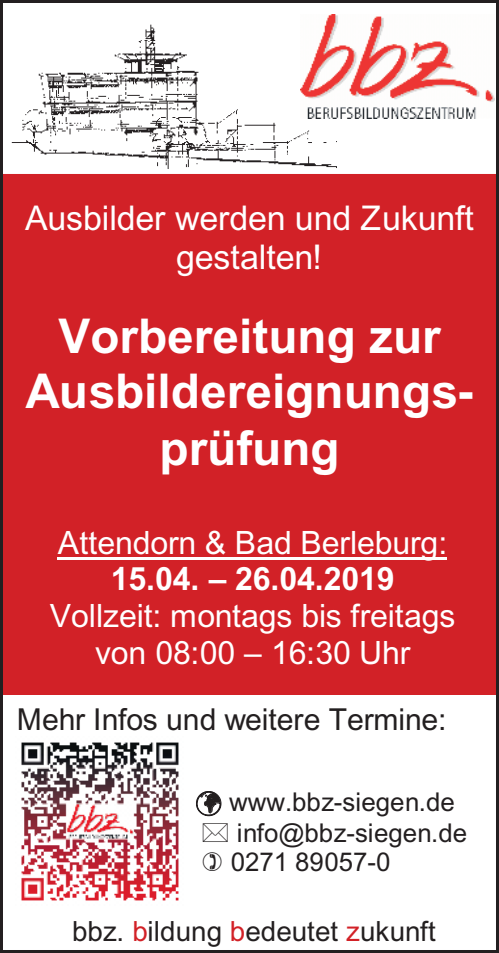
<style>
.page{position:relative;width:499px;height:953px;background:#fff}
.page>*{position:absolute;margin:0;border:0;box-sizing:border-box;transform-origin:0 0}
.t1{font:700 48px/56px "Arial";color:#fff;text-align:center}
.t2{font:34px/39.2px "Arial";letter-spacing:-.005em;color:#fff;text-align:center}
.t3{font:32px/36.8px "Arial";letter-spacing:-.005em;color:#fff;text-align:center}
.t4{font:30.4px "Arial";color:#231f20}
.t5{font:28px "Arial";color:#231f20}
.t6{font:26px/30px "Arial";color:#231f20}
.s1{font-weight:700}
.s2{font-family:"Arial Bold MT OV XRXWJA"}
.s3{font-family:"Arial MT OV BSXWJA"}
.s4{color:#d22127}
</style>
<div class="page">
<img style="left:11px;top:24px;width:325px;height:145px">
<div style="left:0;top:174px;width:496px;height:520px;background:#d22127"></div>
<hr style="left:58px;top:557px;width:389px;height:2px;background:#fff">
<svg style="left:196px;top:791px;width:26px;height:25px"></svg>
<img style="left:21px;top:742px;width:158px;height:159px">
<img style="left:301px;top:14px;width:194px;height:105px">
<div style="left:0;top:0;width:499px;height:952px;border:3px solid #231f20"></div>
<p class="t2" style="left:25px;top:198px;width:450px">Ausbilder werden und Zukunft gestalten!</p>
<p class="t1" style="left:25px;top:308px;width:450px">Vorbereitung zur<br>Ausbildereignungs&shy;prüfung</p>
<p class="t3" style="left:50px;top:523px;width:407px">Attendorn &amp; Bad Berleburg:<br><span class="s1">15.04.</span> <span class="s2">–</span> <span class="s1">26.04.2019<br></span>Vollzeit: montags bis freitags von 08:00 <span class="s3">–</span> 16:30 Uhr</p>
<p class="t4" style="left:17px;top:701px;width:431px">Mehr Infos und weitere Termine:</p>
<p class="t6" style="left:231px;top:787px;width:238px;text-indent:-35px">✓ www.bbz-siegen.de info@bbz-siegen.de<br>0271 89057-0</p>
<p class="t5" style="left:72px;top:914px;width:365px">bbz. <span class="s4">b</span>ildung <span class="s4">b</span>edeutet <span class="s4">z</span>ukunft</p>
</div>
